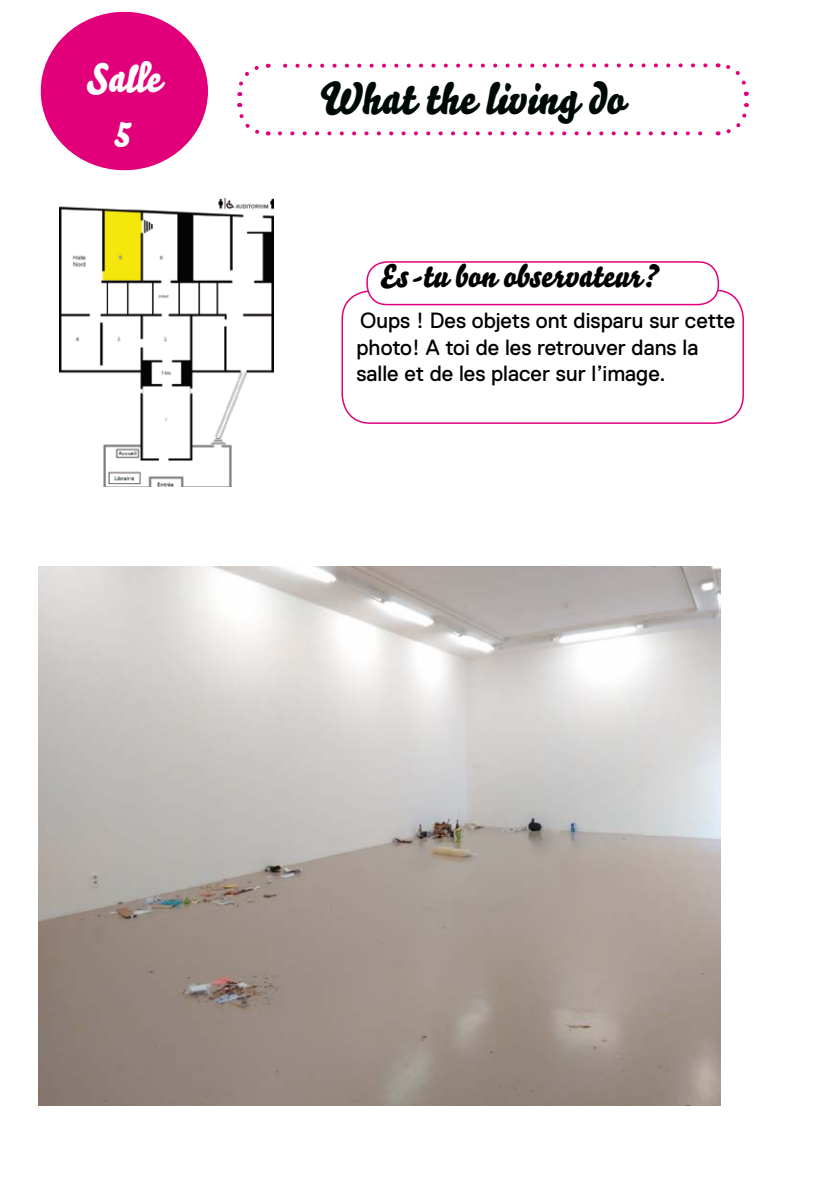
<style>
.page{position:relative;width:834px;height:1191px;background:#fff}
.page>*{position:absolute;margin:0;border:0;box-sizing:border-box;transform-origin:0 0}
.t1{font:44px "Bello Pro";color:#000a05}
.t2{font:40px/48px "Bello Pro";color:#fff;text-align:center}
.t3{font:32px "Bello Pro";color:#000}
.t4{font:22px/26.4px "Replica Std";color:#000}
</style>
<div class="page">
<div style="left:40px;top:11px;width:168px;height:160px;background:#e2007a;border-radius:50%"></div>
<svg style="left:717px;top:63px;width:32px;height:73px"></svg>
<svg style="left:237px;top:63px;width:471px;height:73px"></svg>
<svg style="left:341px;top:289px;width:403px;height:135px"></svg>
<div style="left:367px;top:262px;width:351px;height:42px;background:#fff;border-radius:20px"></div>
<div style="left:366px;top:261px;width:353px;height:44px;border:2px solid #e2007a;border-radius:20px"></div>
<img style="left:60px;top:198px;width:214px;height:288px">
<img style="left:38px;top:566px;width:682px;height:539px">
<h2 class="t2" style="left:87px;top:53px;width:76px">Salle<br>5</h2>
<h1 class="t1" style="left:319px;top:67px;width:307px">What the living do</h1>
<h3 class="t3" style="left:380px;top:253px;width:279px">Es-tu bon observateur?</h3>
<p class="t4" style="left:356px;top:308px;width:380px">Oups ! Des objets ont disparu sur cette photo! A toi de les retrouver dans la salle et de les placer sur l’image.</p>
</div>
